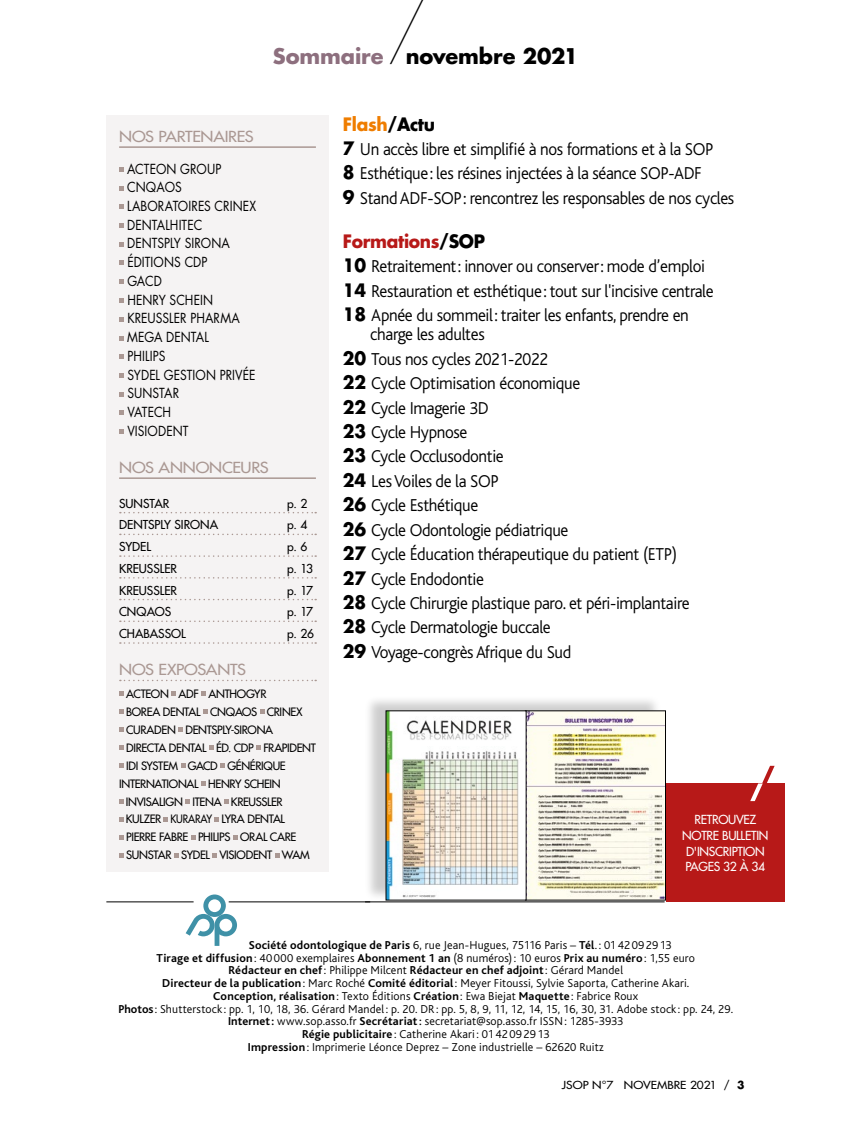
<style>
.page{position:relative;width:851px;height:1136px;background:#fff}
.page>*{position:absolute;margin:0;border:0;box-sizing:border-box;transform-origin:0 0}
.t1{font:italic 300 condensed 93px "Futura Std";color:#000;scale:.26 1}
.t2{font:700 21px "Futura Std";letter-spacing:-.005em;color:#000}
.t3{font:700 21px "Futura Std";letter-spacing:-.005em;color:#8d6f7e}
.t4{font:300 18px/24.5px "Bliss";letter-spacing:-.02em;color:#000;scale:.95 1}
.t5{font:700 18px "Futura Std";letter-spacing:-.02em;color:#b71918;scale:.95 1}
.t6{font:700 18px "Futura Std";letter-spacing:-.02em;color:#ef7d00;scale:.95 1}
.t7{font:500 14.85px "Futura Std";letter-spacing:-.015em;color:#aa9893;scale:1.11 1}
.t8{font:13.5px/18.8px "Futura Std";letter-spacing:.005em;color:#000;scale:.89 1}
.t9{font:500 12.15px/15.8px "Futura Std";letter-spacing:-.025em;color:#fff;text-align:center}
.t10{font:300 12px "Bliss";letter-spacing:.015em;color:#000}
.t11{font:700 12px "Bliss";letter-spacing:.015em;color:#000}
.t12{font:500 12px "Futura Std";letter-spacing:-.005em;color:#000}
.t13{font:500 11.25px "Futura Std";letter-spacing:-.03em;color:#000}
.t14{font:500 10.8px "Futura Std";color:#000;scale:1.11 1}
.s1{color:#000}
.s2{font-family:"Futura Std";font-weight:700}
.s3{font-weight:700}
.s4{font-weight:300}
.s5{font-weight:500}
</style>
<div class="page">
<hr style="left:106px;top:901px;width:87px;height:1px;background:#000">
<hr style="left:229px;top:901px;width:141px;height:1px;background:#000">
<div style="left:106px;top:116px;width:222px;height:756px;background:#f5f3f3"></div>
<hr style="left:119px;top:146px;width:197px;height:2px;background:#aa9893">
<hr style="left:119px;top:477px;width:197px;height:2px;background:#aa9893">
<svg style="left:120px;top:512px;width:196px;height:1px"></svg>
<svg style="left:120px;top:533px;width:196px;height:2px"></svg>
<svg style="left:120px;top:555px;width:196px;height:2px"></svg>
<svg style="left:120px;top:577px;width:196px;height:1px"></svg>
<svg style="left:120px;top:598px;width:196px;height:2px"></svg>
<svg style="left:120px;top:620px;width:196px;height:2px"></svg>
<svg style="left:120px;top:642px;width:196px;height:1px"></svg>
<svg style="left:120px;top:679px;width:196px;height:2px"></svg>
<svg style="left:119px;top:167px;width:4px;height:5px"></svg>
<svg style="left:119px;top:186px;width:4px;height:4px"></svg>
<svg style="left:119px;top:205px;width:4px;height:4px"></svg>
<svg style="left:119px;top:223px;width:4px;height:5px"></svg>
<svg style="left:119px;top:242px;width:4px;height:4px"></svg>
<svg style="left:119px;top:261px;width:5px;height:4px"></svg>
<svg style="left:119px;top:279px;width:5px;height:5px"></svg>
<svg style="left:119px;top:298px;width:5px;height:4px"></svg>
<svg style="left:119px;top:317px;width:5px;height:4px"></svg>
<svg style="left:119px;top:336px;width:4px;height:4px"></svg>
<svg style="left:119px;top:354px;width:5px;height:5px"></svg>
<svg style="left:119px;top:373px;width:5px;height:4px"></svg>
<svg style="left:119px;top:392px;width:5px;height:4px"></svg>
<svg style="left:119px;top:410px;width:5px;height:5px"></svg>
<svg style="left:119px;top:429px;width:5px;height:4px"></svg>
<svg style="left:119px;top:691px;width:5px;height:4px"></svg>
<svg style="left:171px;top:691px;width:5px;height:4px"></svg>
<svg style="left:201px;top:691px;width:5px;height:4px"></svg>
<svg style="left:119px;top:709px;width:5px;height:4px"></svg>
<svg style="left:203px;top:709px;width:4px;height:4px"></svg>
<svg style="left:260px;top:709px;width:4px;height:4px"></svg>
<svg style="left:119px;top:727px;width:5px;height:4px"></svg>
<svg style="left:178px;top:727px;width:5px;height:4px"></svg>
<svg style="left:119px;top:745px;width:5px;height:4px"></svg>
<svg style="left:209px;top:745px;width:4px;height:4px"></svg>
<svg style="left:256px;top:745px;width:5px;height:4px"></svg>
<svg style="left:119px;top:763px;width:5px;height:4px"></svg>
<svg style="left:181px;top:763px;width:4px;height:4px"></svg>
<svg style="left:220px;top:763px;width:5px;height:4px"></svg>
<svg style="left:201px;top:781px;width:5px;height:4px"></svg>
<svg style="left:119px;top:799px;width:5px;height:4px"></svg>
<svg style="left:185px;top:799px;width:5px;height:4px"></svg>
<svg style="left:224px;top:799px;width:5px;height:4px"></svg>
<svg style="left:119px;top:817px;width:5px;height:4px"></svg>
<svg style="left:163px;top:817px;width:5px;height:4px"></svg>
<svg style="left:214px;top:817px;width:5px;height:4px"></svg>
<svg style="left:119px;top:835px;width:5px;height:4px"></svg>
<svg style="left:191px;top:835px;width:4px;height:4px"></svg>
<svg style="left:233px;top:835px;width:4px;height:4px"></svg>
<svg style="left:119px;top:853px;width:5px;height:4px"></svg>
<svg style="left:174px;top:853px;width:4px;height:4px"></svg>
<svg style="left:212px;top:853px;width:5px;height:4px"></svg>
<svg style="left:275px;top:853px;width:4px;height:4px"></svg>
<svg style="left:186px;top:894px;width:51px;height:51px"></svg>
<div style="left:666px;top:783px;width:118px;height:118px;background:#b71918"></div>
<svg style="left:750px;top:765px;width:24px;height:36px"></svg>
<hr style="left:365px;top:901px;width:299px;height:1px;background:#000">
<div style="left:364px;top:694px;width:297px;height:207px;background:#000;opacity:.2"></div>
<img style="left:385px;top:710px;width:280px;height:190px">
<h1 class="t1" style="left:398px;top:-45px;width:45px">/</h1>
<p class="t2" style="left:406px;top:42px;width:174px">novembre 2021</p>
<p class="t3" style="left:273px;top:42px;width:112px">Sommaire</p>
<p class="t7" style="left:119px;top:127px;width:123px">NOS PARTENAIRES</p>
<p class="t8" style="left:127px;top:159px;width:147px">ACTEON GROUP<br>CNQAOS<br>LABORATOIRES CRINEX<br>DENTALHITEC<br>DENTSPLY SIRONA<br>ÉDITIONS CDP<br>GACD<br>HENRY SCHEIN<br>KREUSSLER PHARMA<br>MEGA DENTAL<br>PHILIPS<br>SYDEL GESTION PRIVÉE<br>SUNSTAR<br>VATECH<br>VISIODENT</p>
<p class="t7" style="left:119px;top:458px;width:136px">NOS ANNONCEURS</p>
<p class="t12" style="left:119px;top:495px;width:52px">SUNSTAR</p>
<p class="t12" style="left:287px;top:495px;width:22px">p. 2</p>
<p class="t12" style="left:119px;top:517px;width:100px">DENTSPLY SIRONA</p>
<p class="t12" style="left:287px;top:517px;width:22px">p. 4</p>
<p class="t12" style="left:119px;top:539px;width:33px">SYDEL</p>
<p class="t12" style="left:287px;top:539px;width:22px">p. 6</p>
<p class="t12" style="left:119px;top:561px;width:59px">KREUSSLER</p>
<p class="t12" style="left:287px;top:561px;width:27px">p. 13</p>
<p class="t12" style="left:119px;top:582px;width:59px">KREUSSLER</p>
<p class="t12" style="left:287px;top:582px;width:27px">p. 17</p>
<p class="t12" style="left:119px;top:604px;width:53px">CNQAOS</p>
<p class="t12" style="left:287px;top:604px;width:27px">p. 17</p>
<p class="t12" style="left:119px;top:626px;width:68px">CHABASSOL</p>
<p class="t12" style="left:287px;top:626px;width:28px">p. 26</p>
<p class="t7" style="left:119px;top:660px;width:116px">NOS EXPOSANTS</p>
<p class="t13" style="left:126px;top:686px;width:142px">ACTEON ADF ANTHOGYR</p>
<p class="t13" style="left:126px;top:704px;width:178px">BOREA DENTAL CNQAOS CRINEX</p>
<p class="t13" style="left:126px;top:722px;width:148px">CURADEN DENTSPLY-SIRONA</p>
<p class="t13" style="left:126px;top:740px;width:191px">DIRECTA DENTAL ÉD. CDP FRAPIDENT</p>
<p class="t13" style="left:126px;top:758px;width:161px">IDI SYSTEM GACD GÉNÉRIQUE</p>
<p class="t13" style="left:119px;top:776px;width:163px">INTERNATIONAL HENRY SCHEIN</p>
<p class="t13" style="left:126px;top:794px;width:158px">INVISALIGN ITENA KREUSSLER</p>
<p class="t13" style="left:126px;top:812px;width:160px">KULZER KURARAY LYRA DENTAL</p>
<p class="t13" style="left:126px;top:830px;width:172px">PIERRE FABRE PHILIPS ORAL CARE</p>
<p class="t13" style="left:126px;top:848px;width:185px">SUNSTAR SYDEL VISIODENT WAM</p>
<p class="t6" style="left:343px;top:112px;width:98px">Flash<span class="s1">/Actu</span></p>
<p class="t4" style="left:343px;top:137px;width:413px"><span class="s2">7</span> Un accès libre et simplifié à nos formations et à la SOP<br><span class="s2">8</span> Esthétique: les résines injectées à la séance SOP-ADF<br><span class="s2">9</span> Stand ADF-SOP: rencontrez les responsables de nos cycles</p>
<p class="t5" style="left:343px;top:229px;width:151px">Formations<span class="s1">/SOP</span></p>
<p class="t4" style="left:343px;top:254px;width:391px"><span class="s2">10</span> Retraitement: innover ou conserver: mode d’emploi<br><span class="s2">14</span> Restauration et esthétique: tout sur l'incisive centrale<br><span class="s2">18</span> Apnée du sommeil: traiter les enfants, prendre en</p>
<p class="t4" style="left:343px;top:322px;width:366px;text-indent:27px">charge les adultes<br><span class="s2">20</span> Tous nos cycles 2021-2022<br><span class="s2">22</span> Cycle Optimisation économique<br><span class="s2">22</span> Cycle Imagerie 3D<br><span class="s2">23</span> Cycle Hypnose<br><span class="s2">23</span> Cycle Occlusodontie<br><span class="s2">24</span> Les Voiles de la SOP<br><span class="s2">26</span> Cycle Esthétique<br><span class="s2">26</span> Cycle Odontologie pédiatrique<br><span class="s2">27</span> Cycle Éducation thérapeutique du patient (ETP)<br><span class="s2">27</span> Cycle Endodontie<br><span class="s2">28</span> Cycle Chirurgie plastique paro. et péri-implantaire<br><span class="s2">28</span> Cycle Dermatologie buccale<br><span class="s2">29</span> Voyage-congrès Afrique du Sud</p>
<p class="t9" style="left:682px;top:811px;width:88px">RETROUVEZ<br>NOTRE BULLETIN<br>D'INSCRIPTION<br>PAGES 32 À 34</p>
<p class="t10" style="left:249px;top:938px;width:424px"><span class="s3">Société odontologique de Paris</span> 6, rue Jean-Hugues, 75116 Paris – <span class="s3">Tél</span>. : 0142092913</p>
<p class="t10" style="left:157px;top:951px;width:539px"><span class="s3">Tirage et diffusion</span>: 40000 exemplaires <span class="s3">Abonnement 1 an</span> (8 numéros): 10 euros <span class="s3">Prix au numéro</span>: 1,55 euro</p>
<p class="t11" style="left:228px;top:964px;width:396px">Rédacteur en chef<span class="s4">: Philippe Milcent</span> Rédacteur en chef adjoint<span class="s4">: Gérard Mandel</span></p>
<p class="t10" style="left:162px;top:976px;width:528px"><span class="s3">Directeur de la publication</span>: Marc Roché <span class="s3">Comité éditorial</span>: Meyer Fitoussi, Sylvie Saporta, Catherine Akari.</p>
<p class="t11" style="left:213px;top:989px;width:426px">Conception, réalisation<span class="s4">: Texto Éditions</span> Création<span class="s4">: Ewa Biejat</span> Maquette <span class="s4">: Fabrice Roux</span></p>
<p class="t10" style="left:118px;top:1002px;width:616px"><span class="s3">Photos</span>: Shutterstock : pp. 1, 10, 18, 36. Gérard Mandel : p. 20. DR: pp. 5, 8, 9, 11, 12, 14, 15, 16, 30, 31. Adobe stock : pp. 24, 29.</p>
<p class="t10" style="left:228px;top:1014px;width:397px"><span class="s3">Internet:</span> www.sop.asso.fr <span class="s3">Secrétariat</span><span class="s5">:</span> secretariat@sop.asso.fr ISSN: 1285-3933</p>
<p class="t10" style="left:302px;top:1027px;width:249px"><span class="s3">Régie publicitaire</span> : Catherine Akari : 0142092913</p>
<p class="t10" style="left:248px;top:1040px;width:357px"><span class="s3">Impression</span>: Imprimerie Léonce Deprez – Zone industrielle – 62620 Ruitz</p>
<p class="t14" style="left:562px;top:1078px;width:166px">JSOP N°7 NOVEMBRE 2021 / <span class="s3">3</span></p>
</div>
